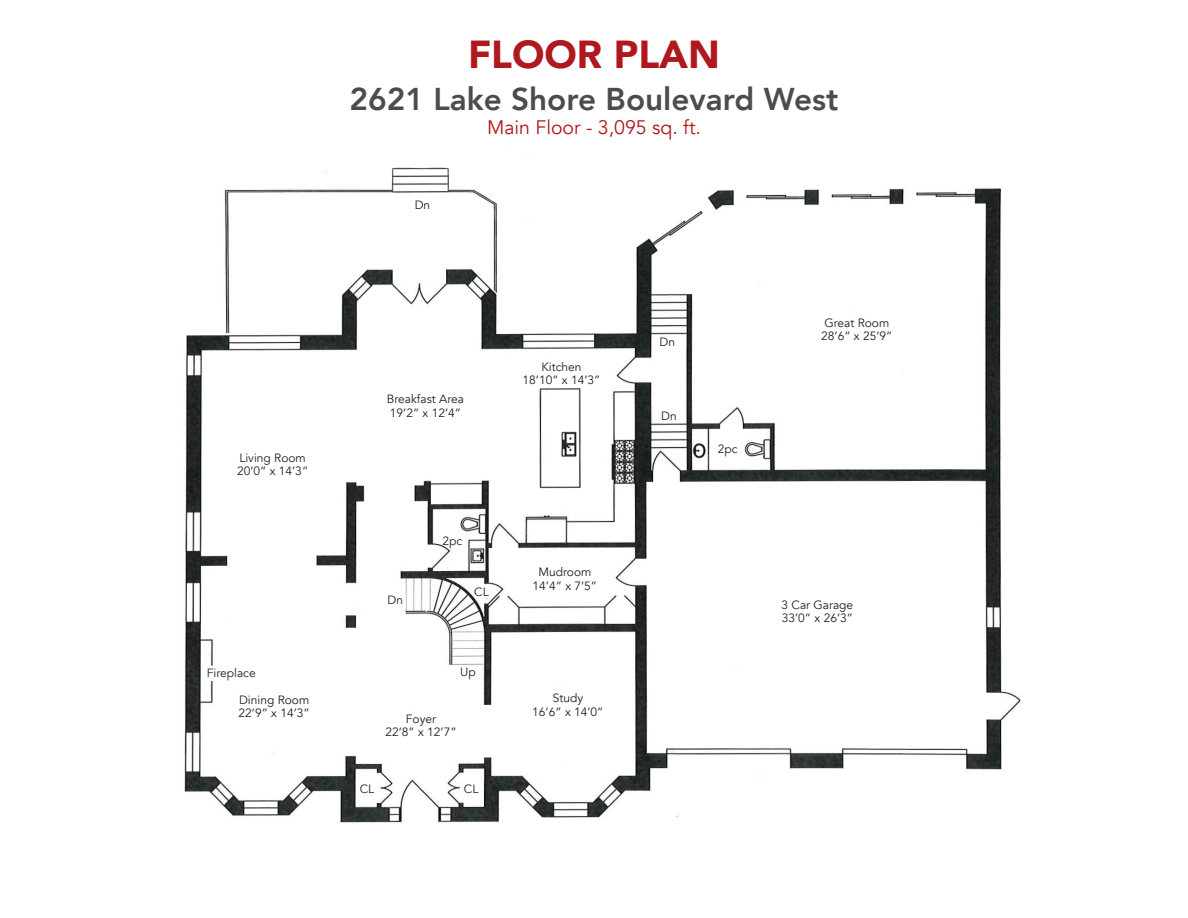
<style>
.page{position:relative;width:1188px;height:918px;background:#fff}
.page>*{position:absolute;margin:0;border:0;box-sizing:border-box;transform-origin:0 0}
.t1{font:900 39px "Avenir";color:#af181d}
.t2{font:800 31.5px "Avenir";color:#4b4c4d}
.t3{font:19.5px "Avenir";color:#af181d}
.t4{font:12px/13.5px "Avenir";color:#231f20}
</style>
<div class="page">
<img style="left:184px;top:167px;width:837px;height:656px">
<div style="left:830px;top:311px;width:87px;height:33px;background:#fff"></div>
<div style="left:774px;top:593px;width:87px;height:33px;background:#fff"></div>
<div style="left:524px;top:686px;width:87px;height:33px;background:#fff"></div>
<div style="left:654px;top:406px;width:29px;height:16px;background:#fff"></div>
<div style="left:654px;top:337px;width:29px;height:13px;background:#fff"></div>
<div style="left:383px;top:595px;width:22px;height:13px;background:#fff"></div>
<div style="left:456px;top:667px;width:22px;height:12px;background:#fff"></div>
<div style="left:475px;top:587px;width:16px;height:10px;background:#fff"></div>
<div style="left:360px;top:782px;width:17px;height:13px;background:#fff"></div>
<div style="left:204px;top:667px;width:54px;height:14px;background:#fff"></div>
<div style="left:464px;top:782px;width:17px;height:13px;background:#fff"></div>
<div style="left:521px;top:561px;width:87px;height:33px;background:#fff"></div>
<div style="left:377px;top:707px;width:88px;height:33px;background:#fff"></div>
<div style="left:231px;top:688px;width:87px;height:33px;background:#fff"></div>
<div style="left:229px;top:446px;width:87px;height:33px;background:#fff"></div>
<div style="left:518px;top:355px;width:87px;height:33px;background:#fff"></div>
<div style="left:375px;top:376px;width:100px;height:52px;background:#fff"></div>
<div style="left:410px;top:200px;width:23px;height:12px;background:#fff"></div>
<p class="t1" style="left:468px;top:21px;width:253px">FLOOR PLAN</p>
<p class="t2" style="left:350px;top:75px;width:490px">2621 Lake Shore Boulevard West</p>
<p class="t3" style="left:487px;top:116px;width:215px">Main Floor - 3,095 sq. ft.</p>
<p class="t4" style="left:415px;top:198px;width:17px">Dn</p>
<p class="t4" style="left:237px;top:451px;width:73px">Living Room<br>20’0” x 14’3”</p>
<p class="t4" style="left:207px;top:666px;width:50px">Fireplace</p>
<p class="t4" style="left:239px;top:693px;width:73px">Dining Room<br>22’9” x 14’3”</p>
<p class="t4" style="left:387px;top:392px;width:79px">Breakfast Area</p>
<p class="t4" style="left:390px;top:406px;width:73px">19’2” x 12’4”</p>
<p class="t4" style="left:541px;top:360px;width:42px">Kitchen</p>
<p class="t4" style="left:523px;top:373px;width:79px">18’10” x 14’3”</p>
<p class="t4" style="left:388px;top:594px;width:17px">Dn</p>
<p class="t4" style="left:442px;top:534px;width:21px">2pc</p>
<p class="t4" style="left:474px;top:586px;width:16px">CL</p>
<p class="t4" style="left:460px;top:665px;width:17px">Up</p>
<p class="t4" style="left:406px;top:712px;width:32px">Foyer</p>
<p class="t4" style="left:385px;top:726px;width:73px">22’8” x 12’7”</p>
<p class="t4" style="left:360px;top:782px;width:16px">CL</p>
<p class="t4" style="left:464px;top:782px;width:16px">CL</p>
<p class="t4" style="left:538px;top:566px;width:54px">Mudroom</p>
<p class="t4" style="left:533px;top:579px;width:66px">14’4” x 7’5”</p>
<p class="t4" style="left:553px;top:691px;width:32px">Study</p>
<p class="t4" style="left:532px;top:705px;width:73px">16’6” x 14’0”</p>
<p class="t4" style="left:659px;top:335px;width:17px">Dn</p>
<p class="t4" style="left:661px;top:410px;width:17px">Dn</p>
<p class="t4" style="left:718px;top:442px;width:21px">2pc</p>
<p class="t4" style="left:824px;top:316px;width:66px">Great Room</p>
<p class="t4" style="left:821px;top:329px;width:73px">28’6” x 25’9”</p>
<p class="t4" style="left:782px;top:598px;width:73px">3 Car Garage</p>
<p class="t4" style="left:782px;top:612px;width:73px">33’0” x 26’3”</p>
</div>
